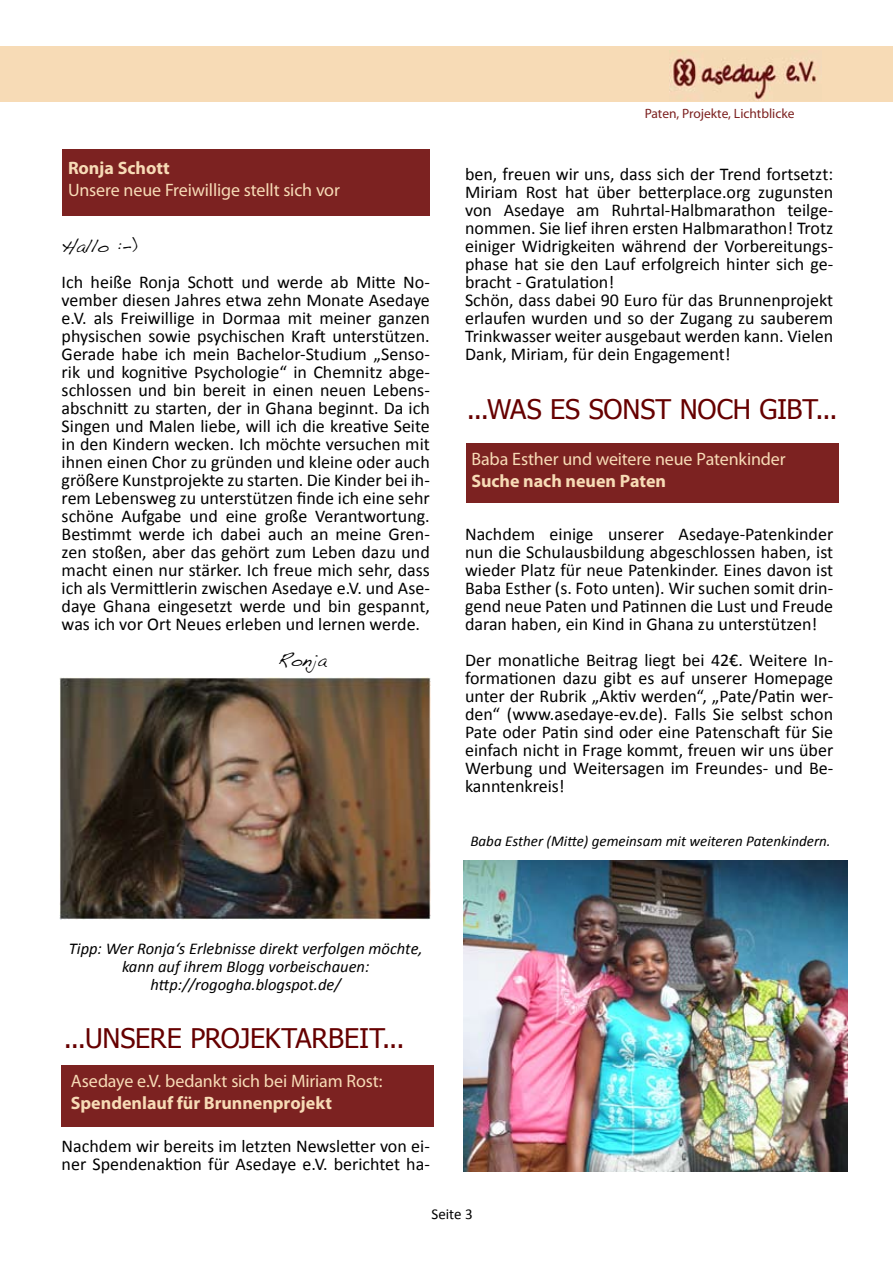
<style>
.page{position:relative;width:893px;height:1263px;background:#fff}
.page>*{position:absolute;margin:0;border:0;box-sizing:border-box;transform-origin:0 0}
.t1{font:27px "Tahoma";letter-spacing:-.005em;color:#600}
.t2{font:18px/18px "Calibri";color:#000;text-align:justify}
.t3{font:18px "Myriad Pro";letter-spacing:-.01em;color:#f7dbb6}
.t4{font:700 18px "Myriad Pro";color:#f7dbb6}
.t5{font:18px "Handwriting Dakota";color:#000}
.t6{font:italic 16.5px/18px "Calibri";color:#000;text-align:center}
.t7{font:italic 15px "Calibri";color:#000}
.t8{font:15px "Calibri";color:#000}
.t9{font:13.5px "Myriad Pro";color:#7c2120}
</style>
<div class="page">
<div style="left:62px;top:149px;width:367px;height:66px;background:#7c2221"></div>
<div style="left:0;top:46px;width:217px;height:56px;background:#f7dbb6"></div>
<div style="left:153px;top:46px;width:740px;height:56px;background:#f7dbb6"></div>
<img style="left:669px;top:57px;width:147px;height:44px">
<img style="left:60px;top:678px;width:370px;height:241px">
<div style="left:62px;top:1065px;width:372px;height:61px;background:#7c2221"></div>
<div style="left:466px;top:444px;width:373px;height:59px;background:#7c2221"></div>
<img style="left:463px;top:861px;width:384px;height:310px">
<p class="t4" style="left:68px;top:156px;width:103px">Ronja Schott</p>
<p class="t3" style="left:68px;top:178px;width:273px">Unsere neue Freiwillige stellt sich vor</p>
<p class="t5" style="left:62px;top:235px;width:77px">Hallo :-)</p>
<p class="t2" style="left:62px;top:272px;width:370px">Ich heiße Ronja Schott und werde ab Mitte No&shy;vember diesen Jahres etwa zehn Monate Asedaye e.V. als Freiwillige in Dormaa mit meiner ganzen physischen sowie psychischen Kraft unterstützen.<br>Gerade habe ich mein Bachelor-Studium „Senso&shy;rik und kognitive Psychologie“ in Chemnitz abge&shy;schlossen und bin bereit in einen neuen Lebens&shy;abschnitt zu starten, der in Ghana beginnt. Da ich Singen und Malen liebe, will ich die kreative Seite in den Kindern wecken. Ich möchte versuchen mit ihnen einen Chor zu gründen und kleine oder auch größere Kunstprojekte zu starten. Die Kinder bei ih&shy;rem Lebensweg zu unterstützen finde ich eine sehr schöne Aufgabe und eine große Verantwortung.<br>Bestimmt werde ich dabei auch an meine Gren&shy;zen stoßen, aber das gehört zum Leben dazu und macht einen nur stärker. Ich freue mich sehr, dass ich als Vermittlerin zwischen Asedaye e.V. und Ase&shy;daye Ghana eingesetzt werde und bin gespannt, was ich vor Ort Neues erleben und lernen werde.</p>
<p class="t5" style="left:278px;top:649px;width:50px">Ronja</p>
<p class="t9" style="left:645px;top:105px;width:151px">Paten, Projekte, Lichtblicke</p>
<p class="t2" style="left:465px;top:164px;width:370px;text-align:left">ben, freuen wir uns, dass sich der Trend fortsetzt:<br>Miriam Rost hat über betterplace.org zugunsten von Asedaye am Ruhrtal-Halbmarathon teilge&shy;nommen. Sie lief ihren ersten Halbmarathon! Trotz einiger Widrigkeiten während der Vorbereitungs&shy;phase hat sie den Lauf erfolgreich hinter sich ge&shy;bracht - Gratulation!<br>Schön, dass dabei 90 Euro für das Brunnenprojekt erlaufen wurden und so der Zugang zu sauberem Trinkwasser weiter ausgebaut werden kann. Vielen Dank, Miriam, für dein Engagement!</p>
<h1 class="t1" style="left:467px;top:392px;width:372px">...WAS ES SONST NOCH GIBT...</h1>
<p class="t3" style="left:471px;top:448px;width:316px">Baba Esther und weitere neue Patenkinder</p>
<p class="t4" style="left:471px;top:469px;width:196px">Suche nach neuen Paten</p>
<p class="t2" style="left:465px;top:524px;width:370px">Nachdem einige unserer Asedaye-Patenkinder nun die Schulausbildung abgeschlossen haben, ist wieder Platz für neue Patenkinder. Eines davon ist Baba Esther (s. Foto unten). Wir suchen somit drin&shy;gend neue Paten und Patinnen die Lust und Freude daran haben, ein Kind in Ghana zu unterstützen!</p>
<p class="t2" style="left:465px;top:650px;width:370px">Der monatliche Beitrag liegt bei 42€. Weitere In&shy;formationen dazu gibt es auf unserer Homepage unter der Rubrik „Aktiv werden“, „Pate/Patin wer&shy;den“ (www.asedaye-ev.de). Falls Sie selbst schon Pate oder Patin sind oder eine Patenschaft für Sie einfach nicht in Frage kommt, freuen wir uns über Werbung und Weitersagen im Freundes- und Be&shy;kanntenkreis!</p>
<p class="t7" style="left:470px;top:832px;width:362px">Baba Esther (Mitte) gemeinsam mit weiteren Patenkindern.</p>
<p class="t6" style="left:69px;top:939px;width:355px">Tipp: Wer Ronja‘s Erlebnisse direkt verfolgen möchte, kann auf ihrem Blogg vorbeischauen: http://rogogha.blogspot.de/</p>
<h1 class="t1" style="left:64px;top:1020px;width:342px">...UNSERE PROJEKTARBEIT...</h1>
<p class="t3" style="left:71px;top:1070px;width:313px">Asedaye e.V. bedankt sich bei Miriam Rost:</p>
<p class="t4" style="left:71px;top:1091px;width:263px">Spendenlauf für Brunnenprojekt</p>
<p class="t2" style="left:62px;top:1136px;width:370px">Nachdem wir bereits im letzten Newsletter von ei&shy;ner Spendenaktion für Asedaye e.V. berichtet ha-</p>
<p class="t8" style="left:431px;top:1205px;width:43px">Seite 3</p>
</div>
